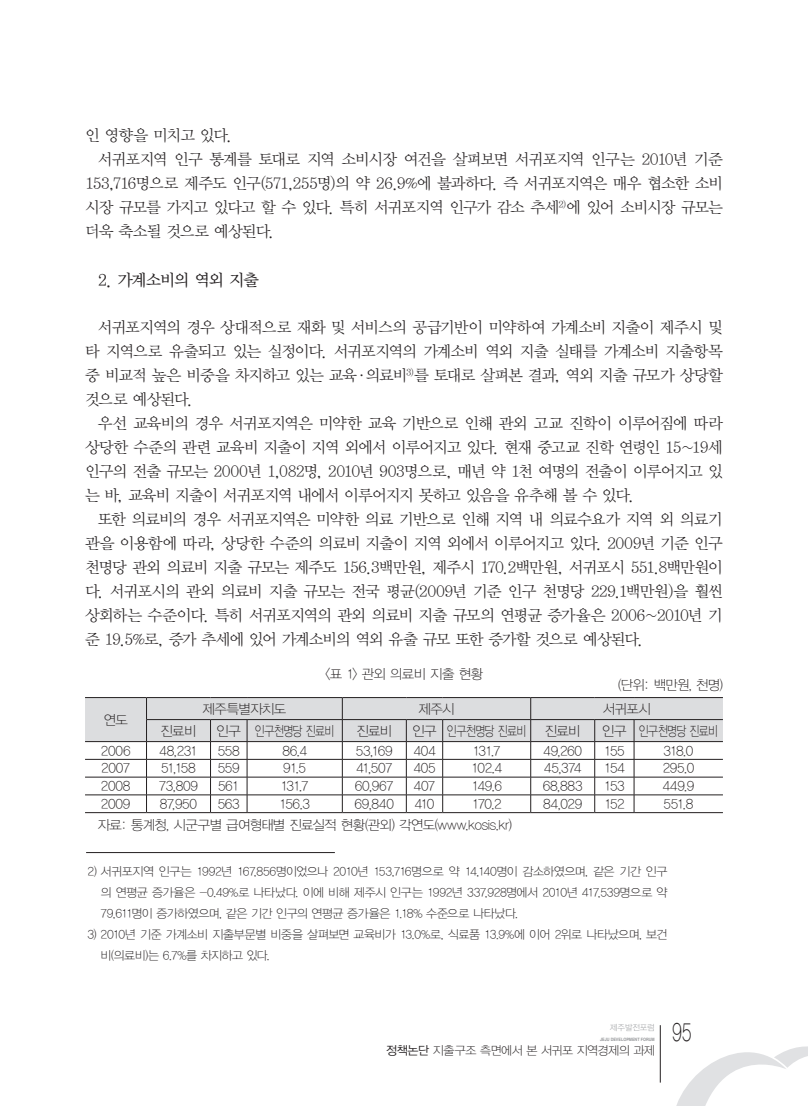
<style>
.page{position:relative;width:808px;height:1106px;background:#fff}
.page>*{position:absolute;margin:0;border:0;box-sizing:border-box;transform-origin:0 0}
.t1{font:25.35px "YDIYGO310";color:#231f20;scale:.7 1}
.t2{font:16.5px "YDIY Mj O330";letter-spacing:-.08em;color:#231f20}
.t3{font:15.75px/24px "YDIY Mj O320";letter-spacing:-.065em;color:#231f20;text-align:justify}
.t4{font:13.5px "YDIYGO310";letter-spacing:-.035em;color:#231f20}
.t5{font:12px/21px "YDIYGO310";letter-spacing:-.045em;color:#231f20;text-align:justify}
.t6{font:8.25px "YDIYGO310";letter-spacing:-.02em;color:#939598}
.t7{font:700 4.5px "Helvetica";color:#939598;scale:.85 1}
.s1{font-family:"YDIYGO320"}
</style>
<div class="page">
<svg style="left:676px;top:1046px;width:132px;height:60px"></svg>
<hr style="left:660px;top:1025px;width:1px;height:57px;background:#231f20">
<svg style="left:85px;top:697px;width:638px;height:115px"></svg>
<hr style="left:85px;top:697px;width:62px;height:1px;background:#231f20">
<hr style="left:147px;top:697px;width:63px;height:1px;background:#231f20">
<hr style="left:211px;top:697px;width:36px;height:1px;background:#231f20">
<hr style="left:247px;top:697px;width:95px;height:1px;background:#231f20">
<hr style="left:342px;top:697px;width:64px;height:1px;background:#231f20">
<hr style="left:406px;top:697px;width:37px;height:1px;background:#231f20">
<hr style="left:443px;top:697px;width:88px;height:1px;background:#231f20">
<hr style="left:531px;top:697px;width:64px;height:1px;background:#231f20">
<hr style="left:595px;top:697px;width:39px;height:1px;background:#231f20">
<hr style="left:634px;top:697px;width:89px;height:1px;background:#231f20">
<hr style="left:85px;top:812px;width:62px;height:1px;background:#231f20">
<hr style="left:147px;top:812px;width:63px;height:1px;background:#231f20">
<hr style="left:211px;top:812px;width:36px;height:1px;background:#231f20">
<hr style="left:247px;top:812px;width:95px;height:1px;background:#231f20">
<hr style="left:342px;top:812px;width:64px;height:1px;background:#231f20">
<hr style="left:406px;top:812px;width:37px;height:1px;background:#231f20">
<hr style="left:443px;top:812px;width:88px;height:1px;background:#231f20">
<hr style="left:531px;top:812px;width:64px;height:1px;background:#231f20">
<hr style="left:595px;top:812px;width:39px;height:1px;background:#231f20">
<hr style="left:634px;top:812px;width:89px;height:1px;background:#231f20">
<hr style="left:86px;top:852px;width:249px;height:1px;background:#231f20">
<p class="t3" style="left:85px;top:123px;width:149px">인 영향을 미치고 있다.</p>
<p class="t3" style="left:98px;top:148px;width:626px">서귀포지역 인구 통계를 토대로 지역 소비시장 여건을 살펴보면 서귀포지역 인구는 2010년 기준</p>
<p class="t3" style="left:85px;top:172px;width:639px">153,716명으로 제주도 인구(571,255명)의 약 26.9%에 불과하다. 즉 서귀포지역은 매우 협소한 소비</p>
<p class="t3" style="left:85px;top:196px;width:639px">시장 규모를 가지고 있다고 할 수 있다. 특히 서귀포지역 인구가 감소 추세<sup>2)</sup>에 있어 소비시장 규모는</p>
<p class="t3" style="left:85px;top:220px;width:191px">더욱 축소될 것으로 예상된다.</p>
<p class="t2" style="left:98px;top:272px;width:163px">2. 가계소비의 역외 지출</p>
<p class="t3" style="left:85px;top:315px;width:639px;text-indent:13px">서귀포지역의 경우 상대적으로 재화 및 서비스의 공급기반이 미약하여 가계소비 지출이 제주시 및 타 지역으로 유출되고 있는 실정이다. 서귀포지역의 가계소비 역외 지출 실태를 가계소비 지출항목 중 비교적 높은 비중을 차지하고 있는 교육·의료비<sup>3)</sup>를 토대로 살펴본 결과, 역외 지출 규모가 상당할 것으로 예상된다.</p>
<p class="t3" style="left:85px;top:412px;width:639px;text-indent:13px">우선 교육비의 경우 서귀포지역은 미약한 교육 기반으로 인해 관외 고교 진학이 이루어짐에 따라 상당한 수준의 관련 교육비 지출이 지역 외에서 이루어지고 있다. 현재 중고교 진학 연령인 15~19세 인구의 전출 규모는 2000년 1,082명, 2010년 903명으로, 매년 약 1천 여명의 전출이 이루어지고 있 는 바, 교육비 지출이 서귀포지역 내에서 이루어지지 못하고 있음을 유추해 볼 수 있다.</p>
<p class="t3" style="left:85px;top:508px;width:639px;text-indent:13px">또한 의료비의 경우 서귀포지역은 미약한 의료 기반으로 인해 지역 내 의료수요가 지역 외 의료기 관을 이용함에 따라, 상당한 수준의 의료비 지출이 지역 외에서 이루어지고 있다. 2009년 기준 인구 천명당 관외 의료비 지출 규모는 제주도 156.3백만원, 제주시 170.2백만원, 서귀포시 551.8백만원이 다. 서귀포시의 관외 의료비 지출 규모는 전국 평균(2009년 기준 인구 천명당 229.1백만원)을 훨씬 상회하는 수준이다. 특히 서귀포지역의 관외 의료비 지출 규모의 연평균 증가율은 2006~2010년 기 준 19.5%로, 증가 추세에 있어 가계소비의 역외 유출 규모 또한 증가할 것으로 예상된다.</p>
<p class="t4" style="left:104px;top:712px;width:26px">연도</p>
<p class="t4" style="left:325px;top:666px;width:159px">&lt;표 1&gt; 관외 의료비 지출 현황</p>
<p class="t4" style="left:618px;top:678px;width:106px">(단위: 백만원, 천명)</p>
<p class="t4" style="left:202px;top:701px;width:85px">제주특별자치도</p>
<p class="t4" style="left:418px;top:701px;width:38px">제주시</p>
<p class="t4" style="left:603px;top:701px;width:50px">서귀포시</p>
<p class="t4" style="left:161px;top:723px;width:37px">진료비</p>
<p class="t4" style="left:217px;top:723px;width:119px">인구 인구천명당 진료비</p>
<p class="t4" style="left:356px;top:723px;width:37px">진료비</p>
<p class="t4" style="left:412px;top:723px;width:116px">인구 인구천명당 진료비</p>
<p class="t4" style="left:545px;top:723px;width:37px">진료비</p>
<p class="t4" style="left:602px;top:723px;width:118px">인구 인구천명당 진료비</p>
<p class="t4" style="left:101px;top:743px;width:31px">2006</p>
<p class="t4" style="left:159px;top:743px;width:40px">48,231</p>
<p class="t4" style="left:218px;top:743px;width:24px">558</p>
<p class="t4" style="left:282px;top:743px;width:26px">86.4</p>
<p class="t4" style="left:356px;top:743px;width:38px">53,169</p>
<p class="t4" style="left:413px;top:743px;width:24px">404</p>
<p class="t4" style="left:472px;top:743px;width:30px">131.7</p>
<p class="t4" style="left:543px;top:743px;width:41px">49,260</p>
<p class="t4" style="left:604px;top:743px;width:22px">155</p>
<p class="t4" style="left:663px;top:743px;width:32px">318.0</p>
<p class="t4" style="left:101px;top:761px;width:31px">2007</p>
<p class="t4" style="left:161px;top:761px;width:36px">51,158</p>
<p class="t4" style="left:218px;top:761px;width:23px">559</p>
<p class="t4" style="left:283px;top:761px;width:24px">91.5</p>
<p class="t4" style="left:356px;top:761px;width:38px">41,507</p>
<p class="t4" style="left:413px;top:761px;width:24px">405</p>
<p class="t4" style="left:471px;top:761px;width:32px">102.4</p>
<p class="t4" style="left:544px;top:761px;width:39px">45,374</p>
<p class="t4" style="left:604px;top:761px;width:22px">154</p>
<p class="t4" style="left:663px;top:761px;width:33px">295.0</p>
<p class="t4" style="left:101px;top:778px;width:31px">2008</p>
<p class="t4" style="left:159px;top:778px;width:41px">73,809</p>
<p class="t4" style="left:218px;top:778px;width:23px">561</p>
<p class="t4" style="left:280px;top:778px;width:30px">131.7</p>
<p class="t4" style="left:355px;top:778px;width:41px">60,967</p>
<p class="t4" style="left:414px;top:778px;width:23px">407</p>
<p class="t4" style="left:471px;top:778px;width:32px">149.6</p>
<p class="t4" style="left:543px;top:778px;width:41px">68,883</p>
<p class="t4" style="left:604px;top:778px;width:22px">153</p>
<p class="t4" style="left:662px;top:778px;width:34px">449.9</p>
<p class="t4" style="left:101px;top:796px;width:31px">2009</p>
<p class="t4" style="left:160px;top:796px;width:39px">87,950</p>
<p class="t4" style="left:218px;top:796px;width:24px">563</p>
<p class="t4" style="left:279px;top:796px;width:32px">156.3</p>
<p class="t4" style="left:355px;top:796px;width:41px">69,840</p>
<p class="t4" style="left:414px;top:796px;width:22px">410</p>
<p class="t4" style="left:472px;top:796px;width:32px">170.2</p>
<p class="t4" style="left:543px;top:796px;width:41px">84,029</p>
<p class="t4" style="left:604px;top:796px;width:22px">152</p>
<p class="t4" style="left:664px;top:796px;width:31px">551.8</p>
<p class="t4" style="left:98px;top:817px;width:416px">자료: 통계청, 시군구별 급여형태별 진료실적 현황(관외) 각연도(www.kosis.kr)</p>
<p class="t5" style="left:101px;top:861px;width:568px;text-indent:-13px">2) 서귀포지역 인구는 1992년 167,856명이었으나 2010년 153,716명으로 약 14,140명이 감소하였으며, 같은 기간 인구 의 연평균 증가율은 -0.49%로 나타났다. 이에 비해 제주시 인구는 1992년 337,928명에서 2010년 417,539명으로 약 79,611명이 증가하였으며, 같은 기간 인구의 연평균 증가율은 1.18% 수준으로 나타났다.</p>
<p class="t5" style="left:101px;top:924px;width:568px;text-indent:-13px">3) 2010년 기준 가계소비 지출부문별 비중을 살펴보면 교육비가 13.0%로, 식료품 13.9%에 이어 2위로 나타났으며, 보건 비(의료비)는 6.7%를 차지하고 있다.</p>
<p class="t6" style="left:610px;top:1023px;width:46px">제주발전포럼</p>
<h1 class="t1" style="left:672px;top:1018px;width:30px">95</h1>
<p class="t5" style="left:386px;top:1040px;width:270px"><span class="s1">정책논단</span> 지출구조 측면에서 본 서귀포 지역경제의 과제</p>
<p class="t7" style="left:600px;top:1035px;width:66px">JEJU DEVELOPMENT FORUM</p>
</div>
